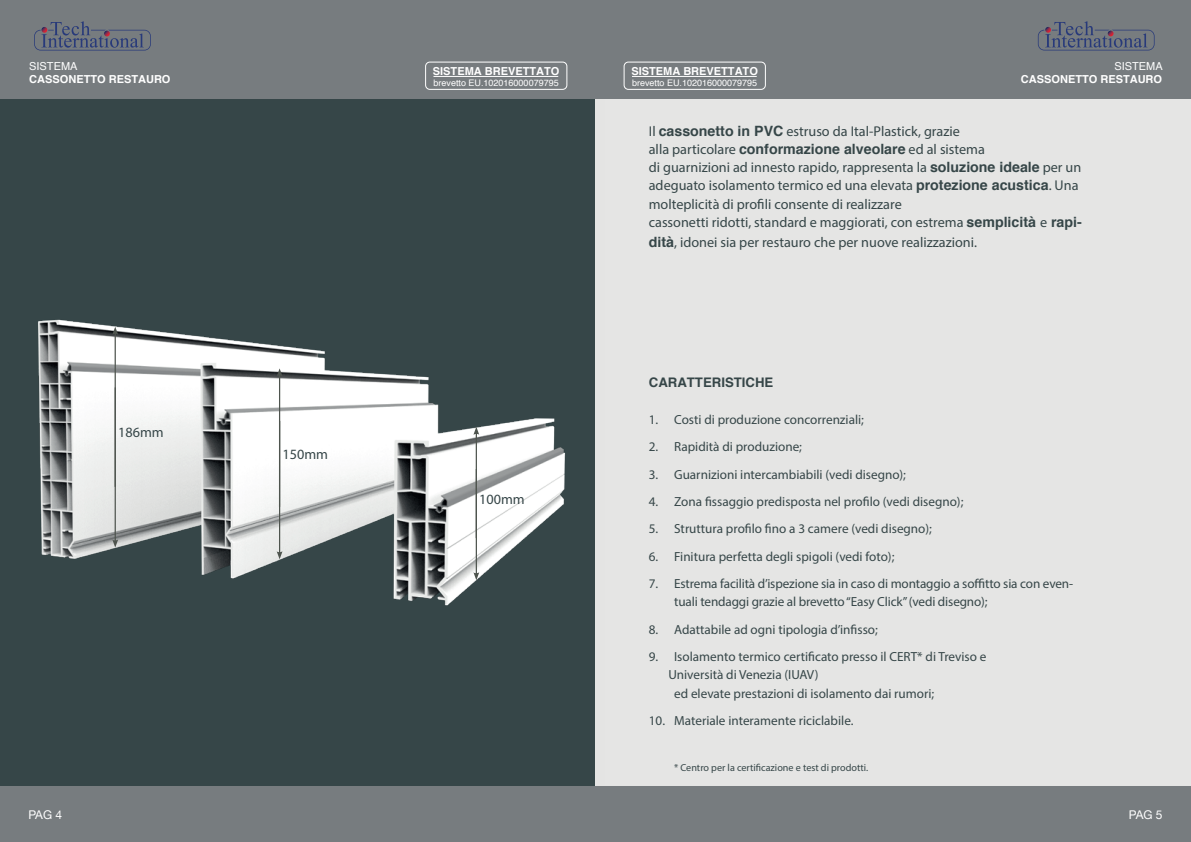
<style>
.page{position:relative;width:1191px;height:842px;background:#fff}
.page>*{position:absolute;margin:0;border:0;box-sizing:border-box;transform-origin:0 0}
.t1{font:14.2px/18.3px "Myriad Pro";color:#364648}
.t2{font:13.2px/18.3px "Myriad Pro";color:#364648}
.t3{font:700 13.2px "Helvetica";color:#364648}
.t4{font:12px "Helvetica Neue";letter-spacing:-.035em;color:#fff}
.t5{font:700 11px "Helvetica";color:#fff}
.t6{font:11px "Helvetica";color:#fff}
.t7{font:10.1px "Myriad Pro";color:#364648}
.t8{font:9px "Helvetica";color:#fff}
.s1{font-family:"Helvetica";font-weight:700}
</style>
<div class="page">
<div style="left:0;top:0;width:595px;height:99px;background:#777c7f"></div>
<div style="left:0;top:785px;width:595px;height:57px;background:#777c7f"></div>
<div style="left:595px;top:0;width:596px;height:99px;background:#777c7f"></div>
<div style="left:595px;top:785px;width:596px;height:57px;background:#777c7f"></div>
<svg style="left:34px;top:21px;width:117px;height:30px"></svg>
<svg style="left:1037px;top:21px;width:117px;height:29px"></svg>
<div style="left:0;top:99px;width:604px;height:686px;background:#364648"></div>
<img style="left:38px;top:319px;width:527px;height:287px">
<hr style="left:115px;top:387px;width:1px;height:155px;background:#4e544e">
<svg style="left:112px;top:539px;width:6px;height:8px"></svg>
<hr style="left:115px;top:333px;width:1px;height:154px;background:#4e544e">
<svg style="left:112px;top:327px;width:6px;height:8px"></svg>
<hr style="left:279px;top:421px;width:1px;height:132px;background:#4e544e">
<svg style="left:277px;top:551px;width:5px;height:8px"></svg>
<hr style="left:279px;top:374px;width:1px;height:133px;background:#4e544e">
<svg style="left:277px;top:368px;width:5px;height:8px"></svg>
<hr style="left:476px;top:469px;width:1px;height:105px;background:#4e544e">
<svg style="left:473px;top:572px;width:6px;height:8px"></svg>
<hr style="left:476px;top:433px;width:1px;height:105px;background:#4e544e">
<svg style="left:473px;top:427px;width:6px;height:8px"></svg>
<div style="left:425px;top:62px;width:142px;height:28px;border:1px solid #fff;border-radius:4px"></div>
<hr style="left:433px;top:76px;width:125px;height:1px;background:#fff">
<div style="left:595px;top:99px;width:596px;height:686px;background:#e5e5e4"></div>
<div style="left:624px;top:62px;width:141px;height:28px;border:1px solid #fff;border-radius:4px"></div>
<hr style="left:632px;top:76px;width:124px;height:1px;background:#fff">
<p class="t6" style="left:29px;top:58px;width:50px">SISTEMA</p>
<p class="t5" style="left:29px;top:73px;width:143px">CASSONETTO RESTAURO</p>
<p class="t1" style="left:118px;top:423px;width:47px">186mm</p>
<p class="t1" style="left:282px;top:445px;width:47px">150mm</p>
<p class="t5" style="left:433px;top:64px;width:128px">SISTEMA BREVETTATO</p>
<p class="t8" style="left:433px;top:75px;width:127px">brevetto EU.102016000079795</p>
<p class="t1" style="left:479px;top:490px;width:47px">100mm</p>
<p class="t5" style="left:631px;top:64px;width:128px">SISTEMA BREVETTATO</p>
<p class="t8" style="left:632px;top:75px;width:127px">brevetto EU.102016000079795</p>
<p class="t6" style="left:1114px;top:58px;width:50px">SISTEMA</p>
<p class="t5" style="left:1021px;top:73px;width:143px">CASSONETTO RESTAURO</p>
<p class="t1" style="left:649px;top:122px;width:434px">Il <span class="s1">cassonetto in PVC</span> estruso da Ital-Plastick, grazie<br>alla particolare <span class="s1">conformazione alveolare</span> ed al sistema<br>di guarnizioni ad innesto rapido, rappresenta la <span class="s1">soluzione ideale</span> per un adeguato isolamento termico ed una elevata <span class="s1">protezione acustica</span>. Una molteplicità di profili consente di realizzare<br>cassonetti ridotti, standard e maggiorati, con estrema <span class="s1">semplicità</span> e <span class="s1">rapi-</span></p>
<p class="t1" style="left:649px;top:233px;width:330px"><span class="s1">dità</span>, idonei sia per restauro che per nuove realizzazioni.</p>
<p class="t3" style="left:649px;top:374px;width:126px">CARATTERISTICHE</p>
<p class="t2" style="left:649px;top:410px;width:217px">1. Costi di produzione concorrenziali;</p>
<p class="t2" style="left:649px;top:437px;width:155px">2. Rapidità di produzione;</p>
<p class="t2" style="left:649px;top:465px;width:259px">3. Guarnizioni intercambiabili (vedi disegno);</p>
<p class="t2" style="left:649px;top:492px;width:316px">4. Zona fissaggio predisposta nel profilo (vedi disegno);</p>
<p class="t2" style="left:649px;top:519px;width:285px">5. Struttura profilo fino a 3 camere (vedi disegno);</p>
<p class="t2" style="left:649px;top:547px;width:247px">6. Finitura perfetta degli spigoli (vedi foto);</p>
<p class="t2" style="left:674px;top:574px;width:400px;text-indent:-25px">7. Estrema facilità d’ispezione sia in caso di montaggio a soffitto sia con even&shy;tuali tendaggi grazie al brevetto “Easy Click” (vedi disegno);</p>
<p class="t2" style="left:649px;top:620px;width:231px">8. Adattabile ad ogni tipologia d’infisso;</p>
<p class="t2" style="left:649px;top:647px;width:339px">9. Isolamento termico certificato presso il CERT* di Treviso e</p>
<p class="t2" style="left:668px;top:666px;width:152px">Università di Venezia (IUAV)</p>
<p class="t2" style="left:674px;top:684px;width:262px">ed elevate prestazioni di isolamento dai rumori;</p>
<p class="t2" style="left:649px;top:711px;width:206px">10. Materiale interamente riciclabile.</p>
<p class="t7" style="left:674px;top:761px;width:195px">* Centro per la certificazione e test di prodotti.</p>
<p class="t4" style="left:28px;top:806px;width:35px">PAG 4</p>
<p class="t4" style="left:1128px;top:806px;width:35px">PAG 5</p>
</div>
